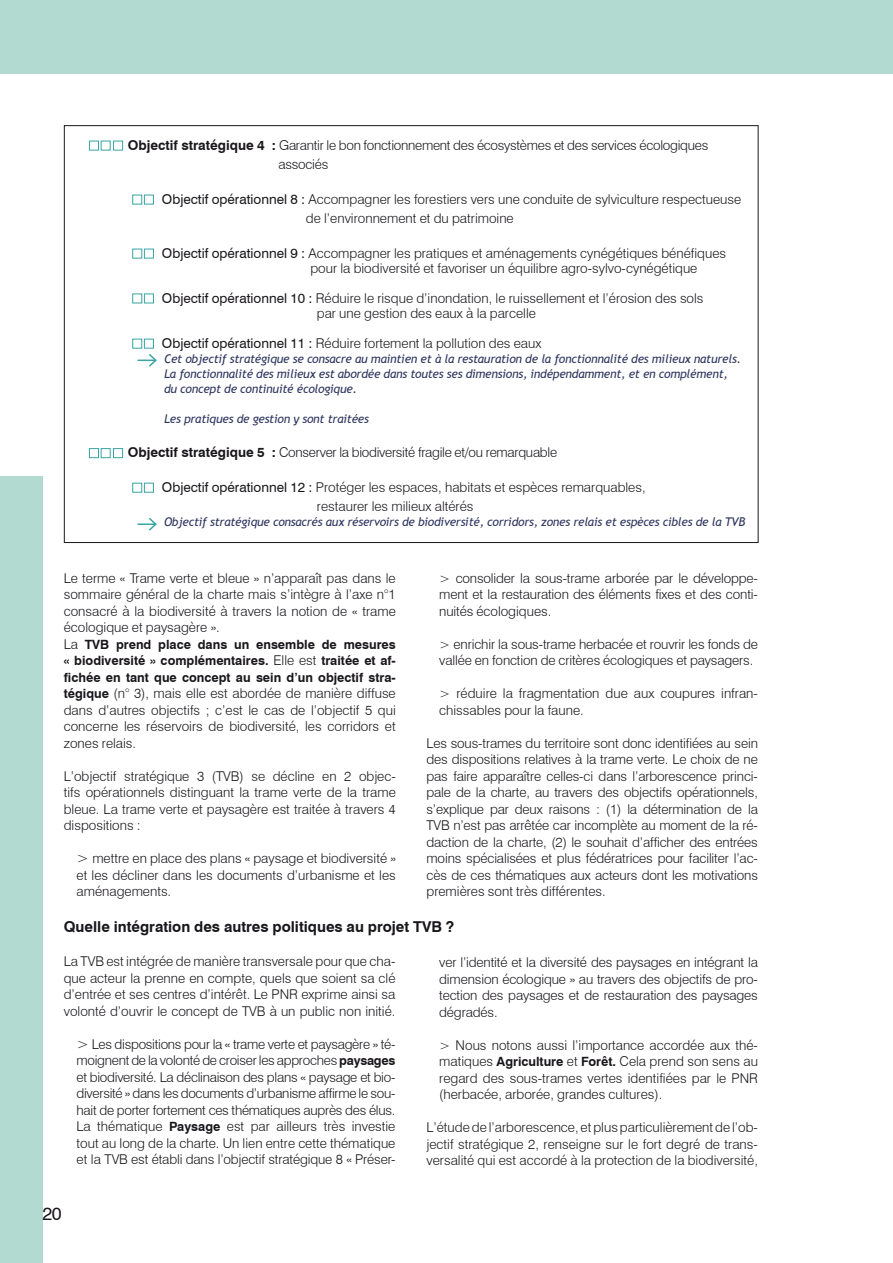
<style>
.page{position:relative;width:893px;height:1263px;background:#fff}
.page>*{position:absolute;margin:0;border:0;box-sizing:border-box;transform-origin:0 0}
.t1{font:18px "Swiss 721 BT";color:#1a171c}
.t2{font:700 15px "Swiss 721 BT";color:#1a171c}
.t3{font:300 13.5px/16.5px "Swiss 721 BT";color:#1a171c;text-align:justify}
.t4{font:300 13.5px/19.5px "Swiss 721 BT";letter-spacing:-.02em;color:#1a171c}
.t5{font:700 12.75px/16.5px "Swiss 721 BT";color:#1a171c;text-align:justify}
.t6{font:italic 12px/15px "Trebuchet MS";letter-spacing:-.02em;color:#2f365f}
.s1{font-weight:700}
.s2{font-weight:400}
.s3{font-style:italic;font-size:15px}
.s4{font-weight:700;font-size:12.75px}
.s5{font-weight:300;font-size:13.5px}
</style>
<div class="page">
<div style="left:0;top:476px;width:43px;height:787px;background:#b3dad0"></div>
<div style="left:0;top:0;width:893px;height:73px;background:#b3dad0"></div>
<hr style="left:892px;top:0;width:1px;height:73px;background:#008562">
<div style="left:113px;top:141px;width:10px;height:9px;border:1px solid #39a5a6"></div>
<div style="left:101px;top:141px;width:10px;height:9px;border:1px solid #39a5a6"></div>
<div style="left:89px;top:141px;width:10px;height:9px;border:1px solid #39a5a6"></div>
<div style="left:144px;top:339px;width:10px;height:10px;border:1px solid #39a5a6"></div>
<div style="left:132px;top:339px;width:10px;height:10px;border:1px solid #39a5a6"></div>
<div style="left:144px;top:294px;width:10px;height:9px;border:1px solid #39a5a6"></div>
<div style="left:132px;top:294px;width:10px;height:9px;border:1px solid #39a5a6"></div>
<div style="left:144px;top:249px;width:10px;height:9px;border:1px solid #39a5a6"></div>
<div style="left:132px;top:249px;width:10px;height:9px;border:1px solid #39a5a6"></div>
<div style="left:144px;top:195px;width:10px;height:9px;border:1px solid #39a5a6"></div>
<div style="left:132px;top:195px;width:10px;height:9px;border:1px solid #39a5a6"></div>
<div style="left:113px;top:448px;width:10px;height:10px;border:1px solid #39a5a6"></div>
<div style="left:101px;top:448px;width:10px;height:10px;border:1px solid #39a5a6"></div>
<div style="left:89px;top:448px;width:10px;height:10px;border:1px solid #39a5a6"></div>
<div style="left:144px;top:483px;width:10px;height:10px;border:1px solid #39a5a6"></div>
<div style="left:132px;top:483px;width:10px;height:10px;border:1px solid #39a5a6"></div>
<svg style="left:138px;top:354px;width:19px;height:13px"></svg>
<svg style="left:138px;top:518px;width:19px;height:13px"></svg>
<p class="t4" style="left:279px;top:135px;width:431px;text-indent:-151px"><span class="s1">Objectif stratégique 4 :</span> Garantir le bon fonctionnement des écosystèmes et des services écologiques associés</p>
<p class="t3" style="left:306px;top:189px;width:437px;line-height:19.5px;text-indent:-144px"><span class="s2">Objectif opérationnel 8 :</span> Accompagner les forestiers vers une conduite de sylviculture respectueuse de l’environnement et du patrimoine</p>
<p class="t3" style="left:310px;top:245px;width:417px;line-height:15px;text-indent:-148px"><span class="s2">Objectif opérationnel 9 :</span> Accompagner les pratiques et aménagements cynégétiques bénéfiques pour la biodiversité et favoriser un équilibre agro-sylvo-cynégétique</p>
<p class="t3" style="left:317px;top:290px;width:388px;line-height:15px;text-indent:-155px"><span class="s2">Objectif opérationnel 10 :</span> Réduire le risque d’inondation, le ruissellement et l’érosion des sols par une gestion des eaux à la parcelle</p>
<p class="t3" style="left:162px;top:335px;width:381px"><span class="s2">Objectif opérationnel 11 :</span> Réduire fortement la pollution des eaux</p>
<p class="t6" style="left:164px;top:351px;width:579px">Cet objectif stratégique se consacre au maintien et à la restauration de la fonctionnalité des milieux naturels.<br>La fonctionnalité des milieux est abordée dans toutes ses dimensions, indépendamment, et en complément, du concept de continuité écologique.</p>
<p class="t6" style="left:164px;top:411px;width:206px">Les pratiques de gestion y sont traitées</p>
<p class="t4" style="left:128px;top:443px;width:431px"><span class="s1">Objectif stratégique 5 :</span> Conserver la biodiversité fragile et/ou remarquable</p>
<p class="t3" style="left:317px;top:477px;width:330px;line-height:19.5px;text-indent:-155px"><span class="s2">Objectif opérationnel 12 :</span> Protéger les espaces, habitats et espèces remarquables, restaurer les milieux altérés</p>
<p class="t6" style="left:164px;top:515px;width:583px">Objectif stratégique consacrés aux réservoirs de biodiversité, corridors, zones relais et espèces cibles de la TVB</p>
<p class="t3" style="left:439px;top:570px;width:320px">&gt; consolider la sous-trame arborée par le développe&shy;ment et la restauration des éléments fixes et des conti&shy;nuités écologiques.</p>
<p class="t3" style="left:439px;top:636px;width:320px">&gt; enrichir la sous-trame herbacée et rouvrir les fonds de vallée en fonction de critères écologiques et paysagers.</p>
<p class="t3" style="left:439px;top:685px;width:320px">&gt; réduire la fragmentation due aux coupures infran&shy;chissables pour la faune.</p>
<p class="t3" style="left:426px;top:735px;width:333px">Les sous-trames du territoire sont donc identifiées au sein des dispositions relatives à la trame verte. Le choix de ne pas faire apparaître celles-ci dans l’arborescence princi&shy;pale de la charte, au travers des objectifs opérationnels, s’explique par deux raisons : (1) la détermination de la TVB n’est pas arrêtée car incomplète au moment de la ré&shy;daction de la charte, (2) le souhait d’afficher des entrées moins spécialisées et plus fédératrices pour faciliter l’ac&shy;cès de ces thématiques aux acteurs dont les motivations premières sont très différentes.</p>
<p class="t2" style="left:64px;top:918px;width:392px">Quelle intégration des autres politiques au projet TVB ?</p>
<p class="t3" style="left:64px;top:953px;width:333px">La TVB est intégrée de manière transversale pour que cha&shy;que acteur la prenne en compte, quels que soient sa clé d’entrée et ses centres d’intérêt. Le PNR exprime ainsi sa volonté d’ouvrir le concept de TVB à un public non initié.</p>
<p class="t3" style="left:77px;top:1035px;width:320px"><span class="s3">&gt;</span> Les dispositions pour la « trame verte et paysagère » té&shy;moignent de la volonté de croiser les approches <span class="s4">paysages </span>et biodiversité. La déclinaison des plans « paysage et bio&shy;diversité » dans les documents d’urbanisme affirme le sou&shy;hait de porter fortement ces thématiques auprès des élus.<br>La thématique <span class="s4">Paysage</span> est par ailleurs très investie tout au long de la charte. Un lien entre cette thématique et la TVB est établi dans l’objectif stratégique 8 « Préser-</p>
<p class="t3" style="left:64px;top:570px;width:334px">Le terme « Trame verte et bleue » n’apparaît pas dans le sommaire général de la charte mais s’intègre à l’axe n°1 consacré à la biodiversité à travers la notion de « trame écologique et paysagère ».</p>
<p class="t5" style="left:64px;top:636px;width:334px"><span class="s5">La</span> TVB prend place dans un ensemble de mesures « biodiversité » complémentaires. <span class="s5">Elle est</span> traitée et af&shy;fichée en tant que concept au sein d’un objectif stra-</p>
<p class="t3" style="left:64px;top:685px;width:333px"><span class="s4">tégique</span> (n° 3), mais elle est abordée de manière diffuse dans d’autres objectifs ; c’est le cas de l’objectif 5 qui concerne les réservoirs de biodiversité, les corridors et zones relais.</p>
<p class="t3" style="left:64px;top:768px;width:334px">L’objectif stratégique 3 (TVB) se décline en 2 objec&shy;tifs opérationnels distinguant la trame verte de la trame bleue. La trame verte et paysagère est traitée à travers 4 dispositions :</p>
<p class="t3" style="left:77px;top:850px;width:321px"><span class="s3">&gt;</span> mettre en place des plans « paysage et biodiversité » et les décliner dans les documents d’urbanisme et les aménagements.</p>
<p class="t3" style="left:439px;top:954px;width:320px">ver l’identité et la diversité des paysages en intégrant la dimension écologique » au travers des objectifs de pro&shy;tection des paysages et de restauration des paysages dégradés.</p>
<p class="t3" style="left:439px;top:1036px;width:320px">&gt; Nous notons aussi l’importance accordée aux thé&shy;matiques <span class="s4">Agriculture</span> et <span class="s4">Forêt.</span> Cela prend son sens au regard des sous-trames vertes identifiées par le PNR (herbacée, arborée, grandes cultures).</p>
<p class="t3" style="left:426px;top:1119px;width:333px">L’étude de l’arborescence, et plus particulièrement de l’ob&shy;jectif stratégique 2, renseigne sur le fort degré de trans&shy;versalité qui est accordé à la protection de la biodiversité,</p>
<h1 class="t1" style="left:43px;top:1203px;width:21px">20</h1>
</div>
